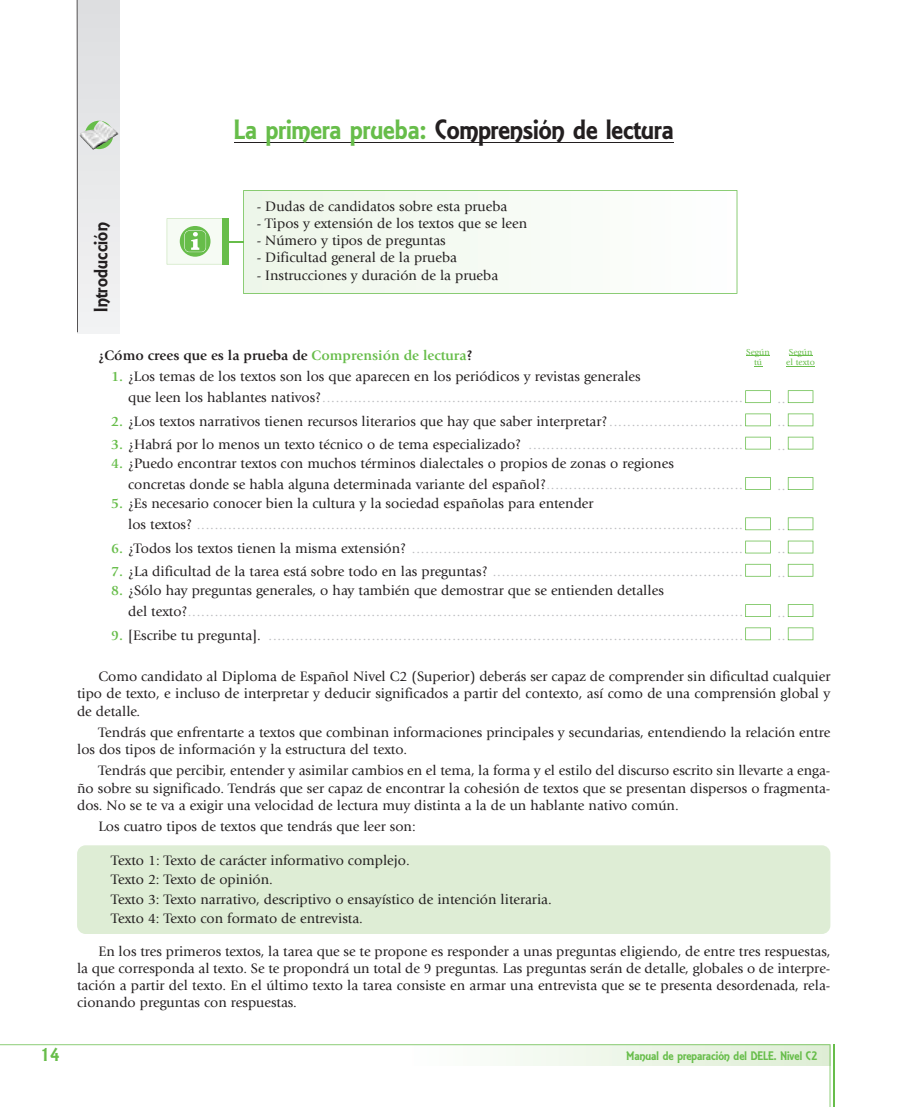
<style>
.page{position:relative;width:916px;height:1107px;background:#fff}
.page>*{position:absolute;margin:0;border:0;box-sizing:border-box;transform-origin:0 0}
.t1{font:27px "Gianna";color:#231f20}
.t2{font:18.75px "Gianna";letter-spacing:.01em;color:#231f20}
.t3{font:18px "Gianna";color:#67bd4a}
.t4{font:14.25px/17.1px "Giovanni";color:#231f20}
.t5{font:14.25px/21.1px "Giovanni";color:#bcbdc0}
.t6{font:700 14.25px "Giovanni";color:#231f20}
.t7{font:12px "Gianna";color:#67bd4a}
.t8{font:9px "Giovanni";color:#67bd4a}
.s1{color:#67bd4a}
.s2{font-weight:700;color:#67bd4a}
.s3{color:#bcbdc0}
.s4{color:#231f20}
</style>
<div class="page">
<svg style="left:0;top:1044px;width:830px;height:62px"></svg>
<hr style="left:832px;top:1044px;width:2px;height:62px;background:#67bd4a">
<div style="left:77px;top:0;width:42px;height:333px;background:#e8e9ea"></div>
<hr style="left:77px;top:0;width:1px;height:332px;background:#231f20">
<img style="left:80px;top:120px;width:38px;height:30px">
<hr style="left:234px;top:142px;width:439px;height:1px;background:#231f20">
<svg style="left:243px;top:190px;width:494px;height:104px;fill:#f6faf3"></svg>
<svg style="left:167px;top:218px;width:77px;height:46px"></svg>
<div style="left:77px;top:845px;width:753px;height:89px;background:#deedd5;border-radius:9px"></div>
<svg style="left:746px;top:355px;width:23px;height:1px"></svg>
<svg style="left:789px;top:355px;width:23px;height:1px"></svg>
<svg style="left:786px;top:366px;width:28px;height:1px"></svg>
<svg style="left:787px;top:604px;width:26px;height:13px"></svg>
<svg style="left:745px;top:604px;width:25px;height:13px"></svg>
<svg style="left:787px;top:627px;width:26px;height:13px"></svg>
<svg style="left:745px;top:627px;width:25px;height:13px"></svg>
<svg style="left:787px;top:564px;width:26px;height:12px"></svg>
<svg style="left:745px;top:564px;width:25px;height:12px"></svg>
<svg style="left:787px;top:540px;width:26px;height:13px"></svg>
<svg style="left:745px;top:540px;width:25px;height:13px"></svg>
<svg style="left:787px;top:517px;width:26px;height:13px"></svg>
<svg style="left:745px;top:517px;width:25px;height:13px"></svg>
<svg style="left:787px;top:477px;width:26px;height:13px"></svg>
<svg style="left:745px;top:477px;width:25px;height:13px"></svg>
<svg style="left:787px;top:437px;width:26px;height:12px"></svg>
<svg style="left:745px;top:437px;width:25px;height:12px"></svg>
<svg style="left:787px;top:413px;width:26px;height:13px"></svg>
<svg style="left:745px;top:413px;width:25px;height:13px"></svg>
<svg style="left:787px;top:390px;width:26px;height:13px"></svg>
<svg style="left:745px;top:390px;width:25px;height:13px"></svg>
<h2 class="t2" style="left:89px;top:312px;width:91px;rotate:-90deg">Introducción</h2>
<h1 class="t1" style="left:234px;top:112px;width:441px"><span class="s1">La primera prueba:</span> Comprensión de lectura</h1>
<p class="t4" style="left:257px;top:198px;width:252px">- Dudas de candidatos sobre esta prueba</p>
<p class="t4" style="left:257px;top:215px;width:272px">- Tipos y extensión de los textos que se leen</p>
<p class="t4" style="left:257px;top:232px;width:190px">- Número y tipos de preguntas</p>
<p class="t4" style="left:257px;top:249px;width:202px">- Dificultad general de la prueba</p>
<p class="t4" style="left:257px;top:266px;width:243px">- Instrucciones y duración de la prueba</p>
<p class="t6" style="left:98px;top:346px;width:376px">¿Cómo crees que es la prueba de <span class="s1">Comprensión de lectura</span>?</p>
<p class="t8" style="left:746px;top:346px;width:25px">Según</p>
<p class="t8" style="left:788px;top:346px;width:25px">Según</p>
<p class="t8" style="left:753px;top:357px;width:10px">tú</p>
<p class="t8" style="left:786px;top:357px;width:30px">el texto</p>
<p class="t4" style="left:128px;top:366px;width:616px;line-height:21.1px;text-indent:-17px"><span class="s2">1.</span> ¿Los temas de los textos son los que aparecen en los periódicos y revistas generales<br>que leen los hablantes nativos?<span class="s3">..............................................................................................</span></p>
<p class="t5" style="left:777px;top:388px;width:10px">..</p>
<p class="t4" style="left:111px;top:412px;width:633px"><span class="s2">2.</span> ¿Los textos narrativos tienen recursos literarios que hay que saber interpretar? <span class="s3">..............................</span></p>
<p class="t5" style="left:777px;top:411px;width:10px">..</p>
<p class="t4" style="left:111px;top:435px;width:633px"><span class="s2">3.</span> ¿Habrá por lo menos un texto técnico o de tema especializado? <span class="s3">................................................</span></p>
<p class="t5" style="left:777px;top:434px;width:10px">..</p>
<p class="t4" style="left:128px;top:453px;width:616px;line-height:21.1px;text-indent:-17px"><span class="s2">4.</span> ¿Puedo encontrar textos con muchos términos dialectales o propios de zonas o regiones<br>concretas donde se habla alguna determinada variante del español?<span class="s3">............................................</span></p>
<p class="t5" style="left:777px;top:475px;width:10px">..</p>
<p class="t5" style="left:128px;top:493px;width:616px;text-indent:-17px"><span class="s2">5.</span> <span class="s4">¿Es necesario conocer bien la cultura y la sociedad españolas para entender<br>los textos?</span> ..........................................................................................................................</p>
<p class="t5" style="left:777px;top:515px;width:10px">..</p>
<p class="t5" style="left:111px;top:537px;width:633px"><span class="s2">6.</span> <span class="s4">¿Todos los textos tienen la misma extensión?</span> ..........................................................................</p>
<p class="t5" style="left:777px;top:538px;width:10px">..</p>
<p class="t5" style="left:111px;top:561px;width:633px"><span class="s2">7.</span> <span class="s4">¿La dificultad de la tarea está sobre todo en las preguntas?</span> ........................................................</p>
<p class="t5" style="left:777px;top:561px;width:10px">..</p>
<p class="t5" style="left:128px;top:580px;width:616px;text-indent:-17px"><span class="s2">8.</span> <span class="s4">¿Sólo hay preguntas generales, o hay también que demostrar que se entienden detalles<br>del texto?</span>............................................................................................................................</p>
<p class="t5" style="left:777px;top:602px;width:10px">..</p>
<p class="t5" style="left:111px;top:624px;width:633px"><span class="s2">9.</span> <span class="s4">[Escribe tu pregunta].</span> ..........................................................................................................</p>
<p class="t5" style="left:777px;top:625px;width:10px">..</p>
<p class="t4" style="left:77px;top:668px;width:754px;text-align:justify;text-indent:21px">Como candidato al Diploma de Español Nivel C2 (Superior) deberás ser capaz de comprender sin dificultad cualquier tipo de texto, e incluso de interpretar y deducir significados a partir del contexto, así como de una comprensión global y de detalle.</p>
<p class="t4" style="left:77px;top:724px;width:754px;text-indent:21px">Tendrás que enfrentarte a textos que combinan informaciones principales y secundarias, entendiendo la relación entre los dos tipos de información y la estructura del texto.</p>
<p class="t4" style="left:77px;top:762px;width:754px;text-align:justify;text-indent:21px">Tendrás que percibir, entender y asimilar cambios en el tema, la forma y el estilo del discurso escrito sin llevarte a enga&shy;ño sobre su significado. Tendrás que ser capaz de encontrar la cohesión de textos que se presentan dispersos o fragmenta&shy;dos. No se te va a exigir una velocidad de lectura muy distinta a la de un hablante nativo común.</p>
<p class="t4" style="left:98px;top:818px;width:318px">Los cuatro tipos de textos que tendrás que leer son:</p>
<p class="t4" style="left:111px;top:851px;width:442px;line-height:19.2px">Texto 1: Texto de carácter informativo complejo.<br>Texto 2: Texto de opinión.<br>Texto 3: Texto narrativo, descriptivo o ensayístico de intención literaria.<br>Texto 4: Texto con formato de entrevista.</p>
<p class="t4" style="left:77px;top:942px;width:754px;text-align:justify;text-indent:21px">En los tres primeros textos, la tarea que se te propone es responder a unas preguntas eligiendo, de entre tres respuestas, la que corresponda al texto. Se te propondrá un total de 9 preguntas. Las preguntas serán de detalle, globales o de interpre&shy;tación a partir del texto. En el último texto la tarea consiste en armar una entrevista que se te presenta desordenada, rela&shy;cionando preguntas con respuestas.</p>
<p class="t3" style="left:40px;top:1043px;width:21px">14</p>
<p class="t7" style="left:626px;top:1047px;width:193px">Manual de preparación del DELE. Nivel C2</p>
</div>
